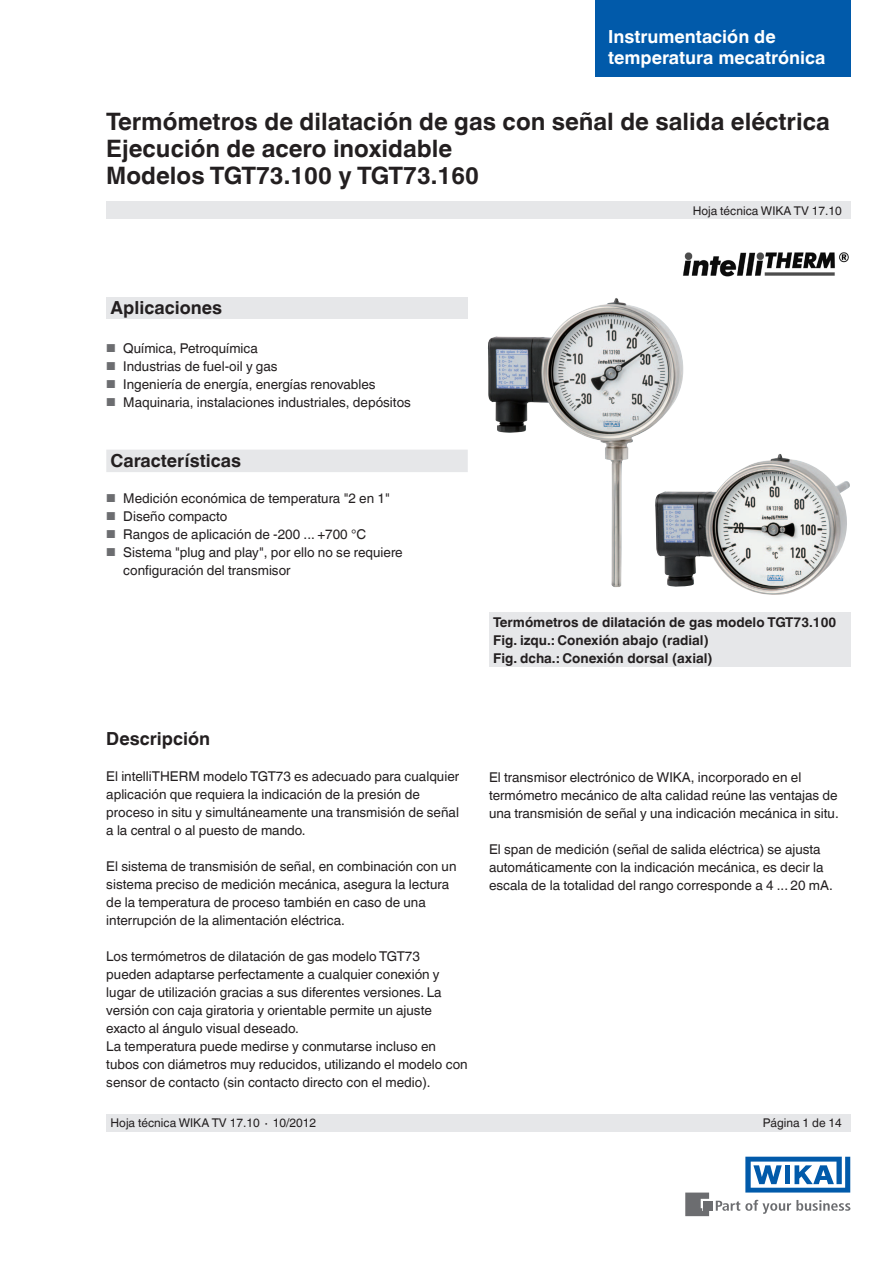
<style>
.page{position:relative;width:893px;height:1263px;background:#fff}
.page>*{position:absolute;margin:0;border:0;box-sizing:border-box;transform-origin:0 0}
.t1{font:700 24px/27px "Helvetica World";color:#231f20}
.t2{font:700 18px/21px "Helvetica World";color:#fff}
.t3{font:700 18px "Helvetica World";color:#231f20}
.t4{font:13.5px/18px "Helvetica World";color:#231f20}
.t5{font:700 13.5px/18px "Helvetica World";color:#231f20}
.t6{font:12px "Helvetica World";color:#231f20}
.s1{font-size:11.55px;color:#6c6d70}
</style>
<div class="page">
<div style="left:106px;top:298px;width:362px;height:21px;background:#e6e7e9"></div>
<svg style="left:716px;top:1200px;width:134px;height:14px"></svg>
<div style="left:703px;top:1201px;width:9px;height:9px;background:#6c6d70"></div>
<svg style="left:685px;top:1192px;width:24px;height:24px"></svg>
<svg style="left:745px;top:1157px;width:105px;height:35px"></svg>
<div style="left:106px;top:202px;width:744px;height:17px;background:#e6e7e9"></div>
<div style="left:106px;top:1114px;width:744px;height:17px;background:#e6e7e9"></div>
<img style="left:683px;top:252px;width:166px;height:25px">
<img style="left:488px;top:298px;width:196px;height:289px">
<img style="left:654px;top:454px;width:196px;height:141px">
<div style="left:489px;top:613px;width:361px;height:54px;background:#e6e7e9"></div>
<div style="left:106px;top:450px;width:362px;height:22px;background:#e6e7e9"></div>
<div style="left:595px;top:0;width:255px;height:77px;background:#015aaa"></div>
<h2 class="t2" style="left:608px;top:26px;width:219px">Instrumentación de temperatura mecatrónica</h2>
<h1 class="t1" style="left:106px;top:108px;width:725px">Termómetros de dilatación de gas con señal de salida eléctrica<br>Ejecución de acero inoxidable<br>Modelos TGT73.100 y TGT73.160</h1>
<p class="t6" style="left:693px;top:204px;width:151px">Hoja técnica WIKA TV 17.10</p>
<h2 class="t3" style="left:111px;top:297px;width:113px">Aplicaciones</h2>
<p class="t4" style="left:106px;top:339px;width:153px"><span class="s1">■</span> Química, Petroquímica</p>
<p class="t4" style="left:106px;top:357px;width:173px"><span class="s1">■</span> Industrias de fuel-oil y gas</p>
<p class="t4" style="left:106px;top:375px;width:271px"><span class="s1">■</span> Ingeniería de energía, energías renovables</p>
<p class="t4" style="left:106px;top:393px;width:306px"><span class="s1">■</span> Maquinaria, instalaciones industriales, depósitos</p>
<h2 class="t3" style="left:111px;top:450px;width:132px">Características</h2>
<p class="t4" style="left:106px;top:489px;width:285px"><span class="s1">■</span> Medición económica de temperatura "2 en 1"</p>
<p class="t4" style="left:106px;top:507px;width:123px"><span class="s1">■</span> Diseño compacto</p>
<p class="t4" style="left:106px;top:525px;width:261px"><span class="s1">■</span> Rangos de aplicación de -200 ... +700 °C</p>
<p class="t4" style="left:123px;top:543px;width:281px;text-indent:-17px"><span class="s1">■</span> Sistema "plug and play", por ello no se requiere configuración del transmisor</p>
<p class="t5" style="left:493px;top:613px;width:344px">Termómetros de dilatación de gas modelo TGT73.100<br>Fig. izqu.: Conexión abajo (radial)<br>Fig. dcha.: Conexión dorsal (axial)</p>
<h2 class="t3" style="left:106px;top:728px;width:105px">Descripción</h2>
<p class="t4" style="left:106px;top:767px;width:354px">El intelliTHERM modelo TGT73 es adecuado para cualquier aplicación que requiera la indicación de la presión de proceso in situ y simultáneamente una transmisión de señal a la central o al puesto de mando.</p>
<p class="t4" style="left:106px;top:857px;width:352px">El sistema de transmisión de señal, en combinación con un sistema preciso de medición mecánica, asegura la lectura de la temperatura de proceso también en caso de una interrupción de la alimentación eléctrica.</p>
<p class="t4" style="left:106px;top:947px;width:363px">Los termómetros de dilatación de gas modelo TGT73 pueden adaptarse perfectamente a cualquier conexión y lugar de utilización gracias a sus diferentes versiones. La versión con caja giratoria y orientable permite un ajuste exacto al ángulo visual deseado.<br>La temperatura puede medirse y conmutarse incluso en tubos con diámetros muy reducidos, utilizando el modelo con sensor de contacto (sin contacto directo con el medio).</p>
<p class="t4" style="left:489px;top:768px;width:351px">El transmisor electrónico de WIKA, incorporado en el termómetro mecánico de alta calidad reúne las ventajas de una transmisión de señal y una indicación mecánica in situ.</p>
<p class="t4" style="left:489px;top:840px;width:345px">El span de medición (señal de salida eléctrica) se ajusta automáticamente con la indicación mecánica, es decir la escala de la totalidad del rango corresponde a 4 ... 20 mA.</p>
<p class="t6" style="left:111px;top:1116px;width:207px">Hoja técnica WIKA TV 17.10 ∙ 10/2012</p>
<p class="t6" style="left:763px;top:1116px;width:81px">Página 1 de 14</p>
</div>
